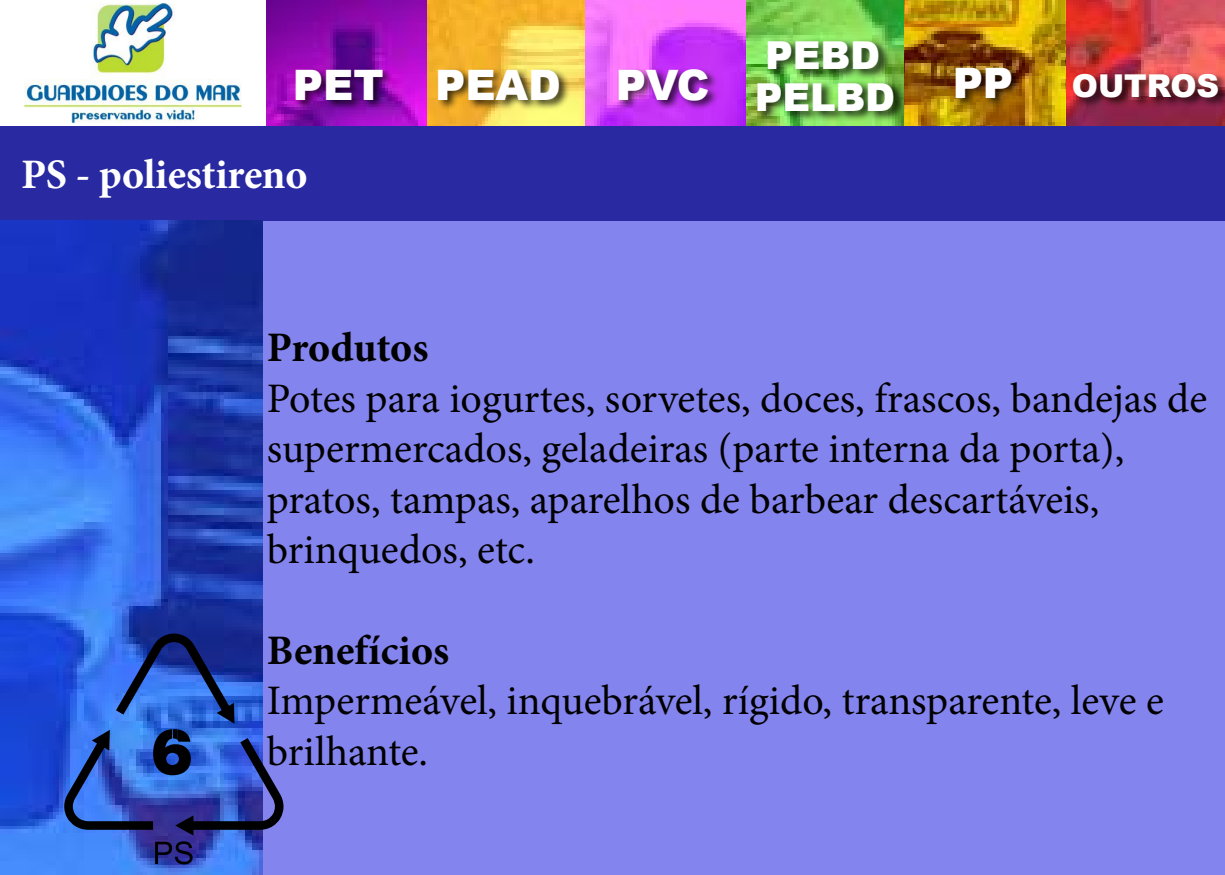
<style>
.page{position:relative;width:1225px;height:875px;background:#fff}
.page>*{position:absolute;margin:0;border:0;box-sizing:border-box;transform-origin:0 0}
.Caixa_de_Texto{font:42px/50.4px "Minion Pro";color:#000}
.Caixa_de_Texto-2{font:700 42px "Minion Pro";color:#000}
.Titulos{font:700 42px "Minion Pro";letter-spacing:-.005em;color:#fff}
.Titulos-2{font:900 42px "Arial";letter-spacing:-.005em;color:#fff}
.Caixa_de_Texto-3{font:900 42px "Arial";color:#fff}
.Titulos-3{font:900 38.5px "Arial";letter-spacing:-.005em;color:#fff}
.Titulos-4{font:900 31.5px "Arial";letter-spacing:-.005em;color:#fff}
</style>
<div class="page">
<div style="left:260px;top:220px;width:965px;height:655px;background:#8484ee"></div>
<div style="left:0;top:126px;width:1225px;height:94px;background:#2929a2"></div>
<img style="left:0;top:220px;width:262px;height:655px">
<svg style="left:64px;top:634px;width:219px;height:202px;background:#3357b8"></svg>
<svg style="left:155px;top:841px;width:38px;height:23px"></svg>
<img style="left:266px;top:0;width:959px;height:126px">
<div style="left:436px;top:68px;width:135px;height:42px;background:#000;opacity:.75"></div>
<div style="left:617px;top:68px;width:103px;height:42px;background:#000;opacity:.75"></div>
<div style="left:756px;top:38px;width:150px;height:84px;background:#000;opacity:.75"></div>
<div style="left:954px;top:66px;width:69px;height:42px;background:#000;opacity:.75"></div>
<div style="left:1072px;top:73px;width:153px;height:35px;background:#000;opacity:.75"></div>
<div style="left:294px;top:68px;width:100px;height:42px;background:#000;opacity:.75"></div>
<img style="left:25px;top:4px;width:217px;height:119px">
<p class="Caixa_de_Texto-3" style="left:293px;top:54px;width:92px">PET</p>
<p class="Titulos" style="left:21px;top:145px;width:288px">PS - poliestireno</p>
<p class="Titulos-2" style="left:435px;top:54px;width:127px">PEAD</p>
<p class="Titulos-2" style="left:616px;top:54px;width:95px">PVC</p>
<p class="Titulos-3" style="left:765px;top:27px;width:116px">PEBD</p>
<p class="Titulos-3" style="left:755px;top:69px;width:142px">PELBD</p>
<p class="Titulos-2" style="left:953px;top:52px;width:62px">PP</p>
<p class="Titulos-4" style="left:1072px;top:63px;width:149px">OUTROS</p>
<p class="Caixa_de_Texto-2" style="left:267px;top:318px;width:163px">Produtos</p>
<p class="Caixa_de_Texto" style="left:267px;top:373px;width:942px">Potes para iogurtes, sorvetes, doces, frascos, bandejas de supermercados, geladeiras (parte interna da porta), pratos, tampas, aparelhos de barbear descartáveis, brinquedos, etc.</p>
<p class="Caixa_de_Texto-2" style="left:267px;top:621px;width:184px">Benefícios</p>
<p class="Caixa_de_Texto" style="left:267px;top:676px;width:899px">Impermeável, inquebrável, rígido, transparente, leve e brilhante.</p>
</div>
